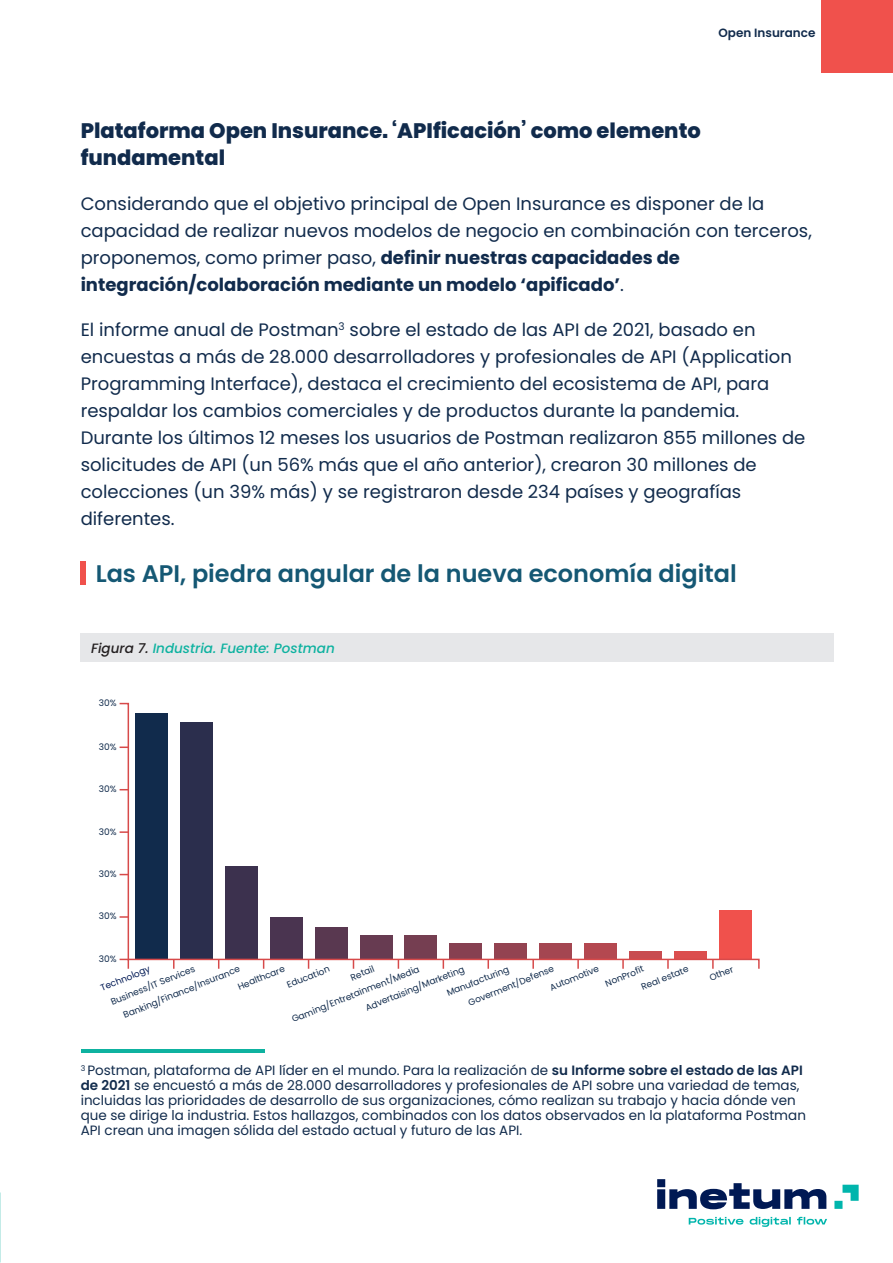
<style>
.page{position:relative;width:893px;height:1263px;background:#fff}
.page>*{position:absolute;margin:0;border:0;box-sizing:border-box;transform-origin:0 0}
.t1{font:600 24px "Poppins";color:#155874}
.t2{font:800 21px/27px "Poppins";color:#112b4c}
.t3{font:18px/27px "Poppins";color:#112b4c}
.t4{font:13.5px/15px "Poppins";color:#112b4c}
.t5{font:italic 500 13.5px "Poppins";color:#0eb2a0}
.t6{font:600 12px "Poppins";color:#112b4c}
.t7{font:9px/16.8px "Poppins";color:#112b4c}
.t8{font:9px "Poppins";color:#001954}
.s1{font-weight:700}
.s2{color:#231f20}
.s3{font-weight:600}
</style>
<div class="page">
<svg style="left:119px;top:702px;width:641px;height:267px"></svg>
<svg style="left:120px;top:746px;width:8px;height:2px"></svg>
<svg style="left:120px;top:831px;width:8px;height:2px"></svg>
<svg style="left:120px;top:916px;width:8px;height:2px"></svg>
<svg style="left:119px;top:958px;width:11px;height:11px"></svg>
<svg style="left:173px;top:959px;width:2px;height:10px"></svg>
<svg style="left:487px;top:959px;width:2px;height:10px"></svg>
<svg style="left:532px;top:959px;width:2px;height:10px"></svg>
<svg style="left:577px;top:959px;width:2px;height:10px"></svg>
<svg style="left:622px;top:959px;width:2px;height:10px"></svg>
<svg style="left:667px;top:959px;width:2px;height:10px"></svg>
<svg style="left:712px;top:959px;width:2px;height:10px"></svg>
<div style="left:821px;top:0;width:72px;height:72px;background:#f0514c"></div>
<svg style="left:689px;top:1217px;width:138px;height:10px"></svg>
<svg style="left:657px;top:1179px;width:169px;height:30px"></svg>
<svg style="left:834px;top:1185px;width:25px;height:24px"></svg>
<div style="left:81px;top:634px;width:753px;height:28px;background:#e6e7e9"></div>
<div style="left:81px;top:562px;width:5px;height:23px;background:#f0514c"></div>
<hr style="left:81px;top:1049px;width:184px;height:3px;background:#0eb2a0">
<p class="t6" style="left:718px;top:26px;width:99px">Open Insurance</p>
<p class="t2" style="left:81px;top:117px;width:622px">Plataforma Open Insurance. ‘APIficación’ como elemento fundamental</p>
<p class="t3" style="left:81px;top:190px;width:733px">Considerando que el objetivo principal de Open Insurance es disponer de la capacidad de realizar nuevos modelos de negocio en combinación con terceros, proponemos, como primer paso, <span class="s1">definir nuestras capacidades de integración/colaboración mediante un modelo ‘apificado’</span>.</p>
<p class="t3" style="left:81px;top:316px;width:726px">El informe anual de Postman<sup>3</sup> sobre el estado de las API de 2021, basado en encuestas a más de 28.000 desarrolladores y profesionales de API (Application Programming Interface), destaca el crecimiento del ecosistema de API, para respaldar los cambios comerciales y de productos durante la pandemia.<br>Durante los últimos 12 meses los usuarios de Postman realizaron 855 millones de solicitudes de API (un 56% más que el año anterior), crearon 30 millones de colecciones (un 39% más) y se registraron desde 234 países y geografías diferentes.</p>
<h1 class="t1" style="left:96px;top:559px;width:642px">Las API, piedra angular de la nueva economía digital</h1>
<p class="t5" style="left:91px;top:640px;width:245px"><span class="s2">Figura 7.</span> Industria. Fuente: Postman</p>
<p class="t7" style="left:99px;top:694px;width:19px">30%</p>
<p class="t7" style="left:99px;top:738px;width:19px">30%</p>
<p class="t7" style="left:99px;top:781px;width:19px">30%</p>
<p class="t7" style="left:99px;top:823px;width:19px">30%</p>
<p class="t7" style="left:99px;top:865px;width:19px">30%</p>
<p class="t7" style="left:99px;top:908px;width:19px">30%</p>
<p class="t7" style="left:99px;top:950px;width:19px">30%</p>
<p class="t8" style="left:99px;top:983px;width:54px;rotate:-22deg">Technology</p>
<p class="t7" style="left:235px;top:979px;width:51px;rotate:-22deg">Healthcare</p>
<p class="t7" style="left:284px;top:977px;width:47px;rotate:-22deg">Education</p>
<p class="t7" style="left:348px;top:970px;width:26px;rotate:-22deg">Retail</p>
<p class="t7" style="left:547px;top:980px;width:54px;rotate:-22deg">Automotive</p>
<p class="t7" style="left:632px;top:964px;width:52px;text-indent:-32px;rotate:-22deg">NonProfit<br>Real estate</p>
<p class="t7" style="left:707px;top:970px;width:27px;rotate:-22deg">Other</p>
<p class="t7" style="left:121px;top:1007px;width:126px;rotate:-22deg">Banking/Finance/Insurance</p>
<p class="t7" style="left:466px;top:995px;width:93px;rotate:-22deg">Goverment/Defense</p>
<p class="t7" style="left:108px;top:994px;width:91px;rotate:-22deg">Business/IT Services</p>
<p class="t7" style="left:289px;top:1012px;width:138px;rotate:-22deg">Gaming/Entretainment/Media</p>
<p class="t7" style="left:363px;top:1000px;width:107px;rotate:-22deg">Advertaising/Marketing</p>
<p class="t7" style="left:444px;top:985px;width:68px;rotate:-22deg">Manufacturing</p>
<p class="t4" style="left:81px;top:1063px;width:727px"><sup>3</sup> Postman, plataforma de API líder en el mundo. Para la realización de <span class="s3">su Informe sobre el estado de las API de 2021</span> se encuestó a más de 28.000 desarrolladores y profesionales de API sobre una variedad de temas, incluidas las prioridades de desarrollo de sus organizaciones, cómo realizan su trabajo y hacia dónde ven que se dirige la industria. Estos hallazgos, combinados con los datos observados en la plataforma Postman API crean una imagen sólida del estado actual y futuro de las API.</p>
</div>
